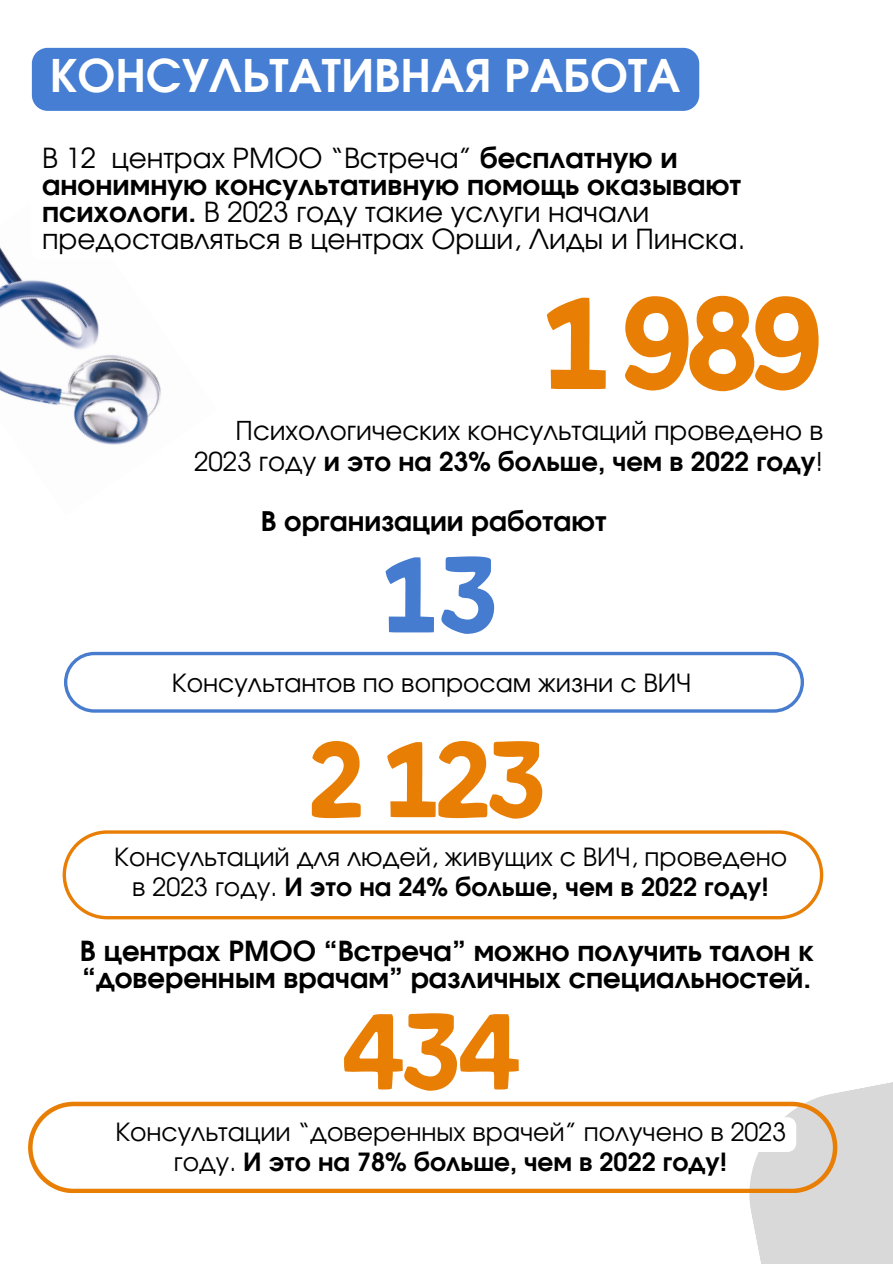
<style>
.page{position:relative;width:893px;height:1264px;background:#fff}
.page>*{position:absolute;margin:0;border:0;box-sizing:border-box;transform-origin:0 0}
.t1{font:135px "Kent 4 F";color:#e87e04}
.t2{font:111px "Kent 4 F";letter-spacing:-.06em;color:#e87e04}
.t3{font:111px "Kent 4 F";color:#467ccf}
.t4{font:700 45px "Evolventa";color:#fff}
.t5{font:27.6px/27px "Evolventa";color:#000}
.t6{font:700 27.6px/27px "Evolventa";color:#000}
.t7{font:700 27px "Evolventa";color:#000}
.t8{font:25.95px/30.3px "Evolventa";color:#000;text-align:right}
.t9{font:25.05px/29.2px "Evolventa";color:#000;text-align:center}
.t10{font:700 25.05px "Evolventa";color:#000}
.s1{font-weight:700}
.s2{font-weight:400}
</style>
<div class="page">
<svg style="left:64px;top:652px;width:740px;height:60px"></svg>
<svg style="left:63px;top:830px;width:760px;height:89px"></svg>
<svg style="left:28px;top:1101px;width:77px;height:91px"></svg>
<img style="left:0;top:246px;width:161px;height:199px">
<div style="left:32px;top:48px;width:667px;height:63px;background:#457ed2;border-radius:16px"></div>
<svg style="left:31px;top:246px;width:130px;height:14px"></svg>
<svg style="left:105px;top:1082px;width:787px;height:181px"></svg>
<p class="t4" style="left:50px;top:56px;width:632px">КОНСУЛЬТАТИВНАЯ РАБОТА</p>
<p class="t5" style="left:42px;top:146px;width:704px">В 12 центрах РМОО “Встреча” <span class="s1">бесплатную и анонимную консультативную помощь оказывают психологи.</span> В 2023 году такие услуги начали предоставляться в центрах Орши, Лиды и Пинска.</p>
<p class="t1" style="left:539px;top:288px;width:288px">1989</p>
<h1 class="t8" style="left:194px;top:417px;width:630px">Психологических консультаций проведено в<br>2023 году <span class="s1">и это на 23% больше, чем в 2022 году</span>!</h1>
<h4 class="t7" style="left:261px;top:509px;width:347px">В организации работают</h4>
<p class="t3" style="left:379px;top:549px;width:122px">13</p>
<p class="t9" style="left:172px;top:669px;width:521px">Консультантов по вопросам жизни с ВИЧ</p>
<p class="t2" style="left:306px;top:734px;width:242px">2 123</p>
<h2 class="t9" style="left:114px;top:843px;width:674px">Консультаций для людей, живущих с ВИЧ, проведено</h2>
<p class="t10" style="left:132px;top:876px;width:638px"><span class="s2">в 2023 году.</span> И это на 24% больше, чем в 2022 году!</p>
<h4 class="t6" style="left:80px;top:938px;width:735px">В центрах РМОО “Встреча” можно получить талон к “доверенным врачам” различных специальностей.</h4>
<p class="t2" style="left:339px;top:1006px;width:186px">434</p>
<h2 class="t9" style="left:115px;top:1119px;width:672px">Консультации “доверенных врачей” получено в 2023 году. <span class="s1">И это на 78% больше, чем в 2022 году!</span></h2>
</div>
